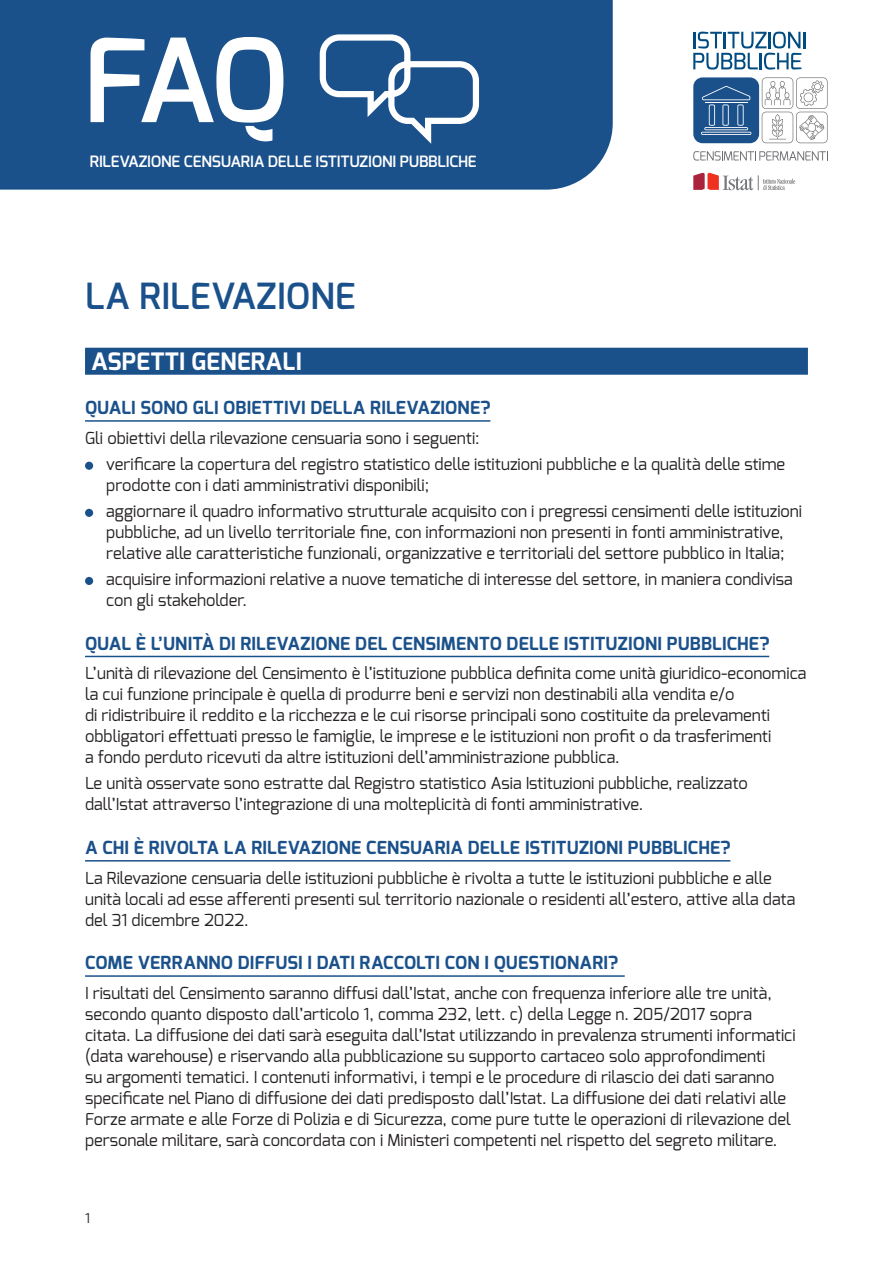
<style>
.page{position:relative;width:893px;height:1263px;background:#fff}
.page>*{position:absolute;margin:0;border:0;box-sizing:border-box;transform-origin:0 0}
.t1{font:600 115.5px "Exo";color:#fff}
.t2{font:600 36px "Exo";letter-spacing:.01em;color:#1b518b}
.t3{font:700 24px "Exo";letter-spacing:.01em;color:#fff}
.t4{font:700 18px "Exo";letter-spacing:.01em;color:#1b518b}
.t5{font:16.5px/21px "Exo";color:#231f20}
.t6{font:600 15.6px "Exo";letter-spacing:-.01em;color:#fff}
.t7{font:13.5px "Exo";color:#231f20}
</style>
<div class="page">
<div style="left:0;top:0;width:613px;height:190px;background:#1b518b"></div>
<svg style="left:693px;top:173px;width:102px;height:17px"></svg>
<svg style="left:693px;top:151px;width:135px;height:10px"></svg>
<svg style="left:693px;top:32px;width:112px;height:38px"></svg>
<div style="left:693px;top:77px;width:66px;height:66px;background:#1b518b;border-radius:9px"></div>
<hr style="left:701px;top:132px;width:50px;height:3px;background:#fff">
<hr style="left:704px;top:127px;width:44px;height:3px;background:#fff">
<svg style="left:702px;top:86px;width:48px;height:40px"></svg>
<hr style="left:705px;top:102px;width:43px;height:1px;background:#fff">
<svg style="left:762px;top:77px;width:66px;height:66px"></svg>
<svg style="left:317px;top:31px;width:165px;height:120px"></svg>
<div style="left:85px;top:348px;width:723px;height:27px;background:#1b518b"></div>
<hr style="left:85px;top:420px;width:405px;height:2px;background:#1b518b">
<hr style="left:85px;top:656px;width:684px;height:1px;background:#1b518b">
<hr style="left:85px;top:860px;width:645px;height:1px;background:#1b518b">
<hr style="left:85px;top:975px;width:540px;height:2px;background:#1b518b">
<div style="left:85px;top:462px;width:8px;height:8px;background:#1b518b;border-radius:50%"></div>
<div style="left:85px;top:509px;width:8px;height:8px;background:#1b518b;border-radius:50%"></div>
<div style="left:85px;top:577px;width:8px;height:8px;background:#1b518b;border-radius:50%"></div>
<h1 class="t1" style="left:83px;top:6px;width:206px">FAQ</h1>
<p class="t6" style="left:90px;top:151px;width:388px">RILEVAZIONE CENSUARIA DELLE ISTITUZIONI PUBBLICHE</p>
<h2 class="t2" style="left:85px;top:273px;width:272px">LA RILEVAZIONE</h2>
<h3 class="t3" style="left:91px;top:346px;width:212px">ASPETTI GENERALI</h3>
<p class="t4" style="left:85px;top:396px;width:407px">QUALI SONO GLI OBIETTIVI DELLA RILEVAZIONE?</p>
<p class="t5" style="left:106px;top:425px;width:680px;line-height:26.1px;text-indent:-21px">Gli obiettivi della rilevazione censuaria sono i seguenti:<br>verificare la copertura del registro statistico delle istituzioni pubbliche e la qualità delle stime</p>
<p class="t5" style="left:106px;top:472px;width:697px;line-height:26.1px">prodotte con i dati amministrativi disponibili;<br>aggiornare il quadro informativo strutturale acquisito con i pregressi censimenti delle istituzioni</p>
<p class="t5" style="left:106px;top:521px;width:680px">pubbliche, ad un livello territoriale fine, con informazioni non presenti in fonti amministrative, relative alle caratteristiche funzionali, organizzative e territoriali del settore pubblico in Italia;</p>
<p class="t5" style="left:106px;top:568px;width:688px">acquisire informazioni relative a nuove tematiche di interesse del settore, in maniera condivisa con gli stakeholder.</p>
<p class="t4" style="left:85px;top:632px;width:686px">QUAL È L’UNITÀ DI RILEVAZIONE DEL CENSIMENTO DELLE ISTITUZIONI PUBBLICHE?</p>
<p class="t5" style="left:85px;top:663px;width:723px">L’unità di rilevazione del Censimento è l’istituzione pubblica definita come unità giuridico-economica la cui funzione principale è quella di produrre beni e servizi non destinabili alla vendita e/o<br>di ridistribuire il reddito e la ricchezza e le cui risorse principali sono costituite da prelevamenti obbligatori effettuati presso le famiglie, le imprese e le istituzioni non profit o da trasferimenti<br>a fondo perduto ricevuti da altre istituzioni dell’amministrazione pubblica.</p>
<p class="t5" style="left:85px;top:773px;width:664px">Le unità osservate sono estratte dal Registro statistico Asia Istituzioni pubbliche, realizzato dall’Istat attraverso l’integrazione di una molteplicità di fonti amministrative.</p>
<p class="t4" style="left:85px;top:836px;width:647px">A CHI È RIVOLTA LA RILEVAZIONE CENSUARIA DELLE ISTITUZIONI PUBBLICHE?</p>
<p class="t5" style="left:85px;top:867px;width:712px">La Rilevazione censuaria delle istituzioni pubbliche è rivolta a tutte le istituzioni pubbliche e alle unità locali ad esse afferenti presenti sul territorio nazionale o residenti all’estero, attive alla data del 31 dicembre 2022.</p>
<p class="t4" style="left:85px;top:951px;width:535px">COME VERRANNO DIFFUSI I DATI RACCOLTI CON I QUESTIONARI?</p>
<p class="t5" style="left:85px;top:982px;width:712px">I risultati del Censimento saranno diffusi dall’Istat, anche con frequenza inferiore alle tre unità, secondo quanto disposto dall’articolo 1, comma 232, lett. c) della Legge n. 205/2017 sopra citata. La diffusione dei dati sarà eseguita dall’Istat utilizzando in prevalenza strumenti informatici (data warehouse) e riservando alla pubblicazione su supporto cartaceo solo approfondimenti<br>su argomenti tematici. I contenuti informativi, i tempi e le procedure di rilascio dei dati saranno specificate nel Piano di diffusione dei dati predisposto dall’Istat. La diffusione dei dati relativi alle Forze armate e alle Forze di Polizia e di Sicurezza, come pure tutte le operazioni di rilevazione del personale militare, sarà concordata con i Ministeri competenti nel rispetto del segreto militare.</p>
<p class="t7" style="left:85px;top:1210px;width:6px">1</p>
</div>
